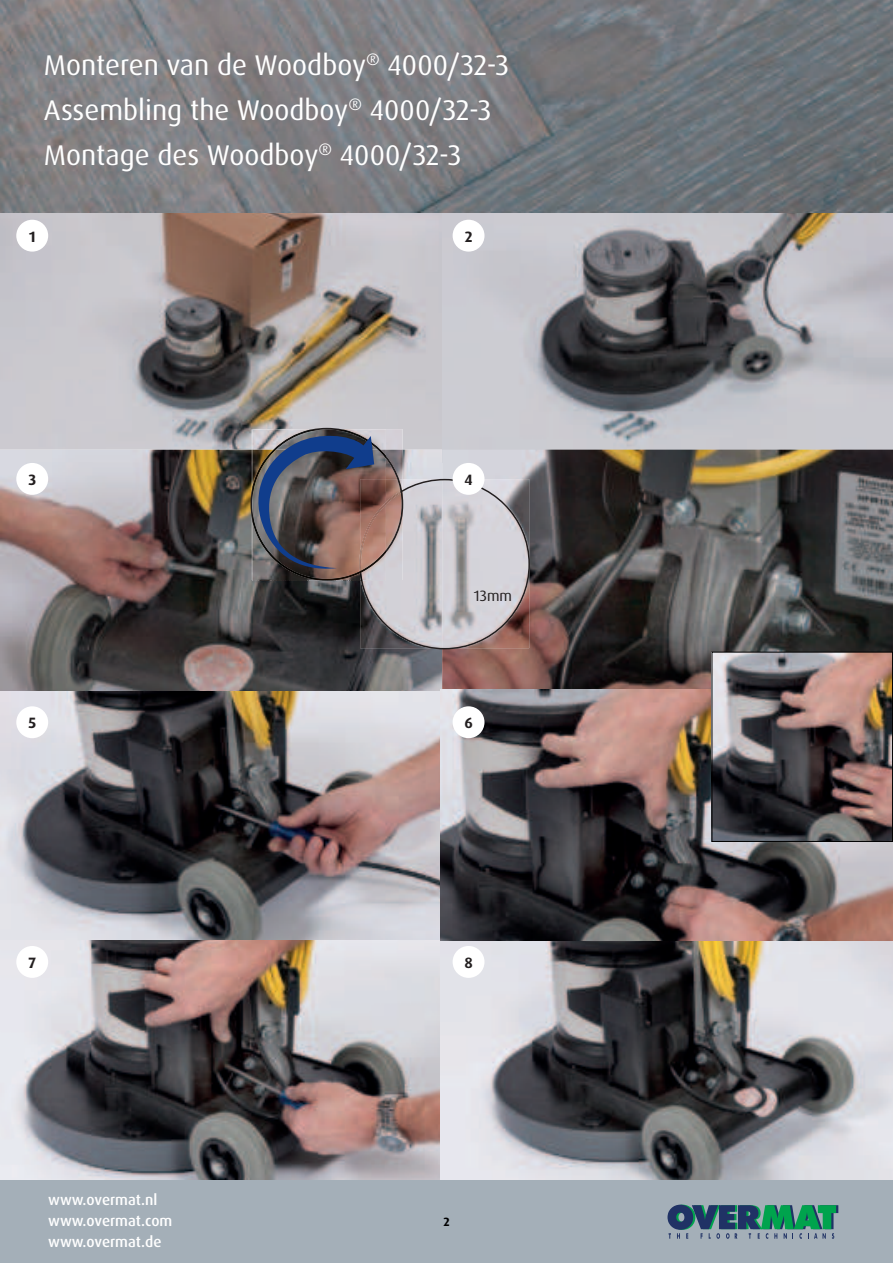
<style>
.page{position:relative;width:893px;height:1263px;background:#fff}
.page>*{position:absolute;margin:0;border:0;box-sizing:border-box;transform-origin:0 0}
.t1{font:28.5px/45px "Dax Pro";color:#fff}
.t2{font:500 15px/21px "Dax Pro";color:#fff}
.t3{font:700 15px "Dax Pro";color:#231f20}
.t4{font:15px "Dax Pro";color:#231f20}
.t5{font:700 12px "Dax Pro";color:#000001}
</style>
<div class="page">
<img style="left:0;top:940px;width:440px;height:240px">
<img style="left:440px;top:940px;width:452px;height:240px">
<img style="left:0;top:212px;width:442px;height:238px">
<img style="left:0;top:450px;width:442px;height:241px">
<img style="left:0;top:691px;width:440px;height:249px">
<img style="left:442px;top:212px;width:450px;height:238px">
<img style="left:442px;top:450px;width:450px;height:240px">
<img style="left:440px;top:690px;width:452px;height:250px">
<img style="left:713px;top:654px;width:178px;height:186px">
<div style="left:711px;top:652px;width:182px;height:190px;border:1px solid #000"></div>
<div style="left:16px;top:463px;width:32px;height:32px;background:#fff;border-radius:50%"></div>
<div style="left:16px;top:220px;width:32px;height:32px;background:#fff;border-radius:50%"></div>
<div style="left:16px;top:706px;width:32px;height:32px;background:#fff;border-radius:50%"></div>
<div style="left:16px;top:946px;width:32px;height:32px;background:#fff;border-radius:50%"></div>
<div style="left:453px;top:220px;width:31px;height:32px;background:#fff;border-radius:50%"></div>
<div style="left:453px;top:706px;width:31px;height:32px;background:#fff;border-radius:50%"></div>
<div style="left:453px;top:946px;width:31px;height:32px;background:#fff;border-radius:50%"></div>
<img style="left:0;top:0;width:892px;height:212px">
<div style="left:0;top:1180px;width:893px;height:83px;background:#a4afb8"></div>
<svg style="left:667px;top:1205px;width:171px;height:34px"></svg>
<svg style="left:251px;top:428px;width:279px;height:221px;background:#8d878c"></svg>
<p class="t1" style="left:44px;top:44px;width:467px">Monteren van de Woodboy<sup>®</sup> 4000/32-3<br>Assembling the Woodboy<sup>®</sup> 4000/32-3<br>Montage des Woodboy<sup>®</sup> 4000/32-3</p>
<p class="t3" style="left:29px;top:229px;width:8px">1</p>
<p class="t3" style="left:465px;top:229px;width:9px">2</p>
<p class="t3" style="left:28px;top:473px;width:9px">3</p>
<p class="t3" style="left:464px;top:473px;width:10px">4</p>
<p class="t4" style="left:474px;top:589px;width:40px">13mm</p>
<p class="t3" style="left:28px;top:716px;width:9px">5</p>
<p class="t3" style="left:464px;top:716px;width:10px">6</p>
<p class="t3" style="left:28px;top:956px;width:9px">7</p>
<p class="t3" style="left:464px;top:956px;width:10px">8</p>
<p class="t2" style="left:48px;top:1189px;width:126px">www.overmat.nl www.overmat.com www.overmat.de</p>
<p class="t5" style="left:443px;top:1216px;width:8px">2</p>
</div>
